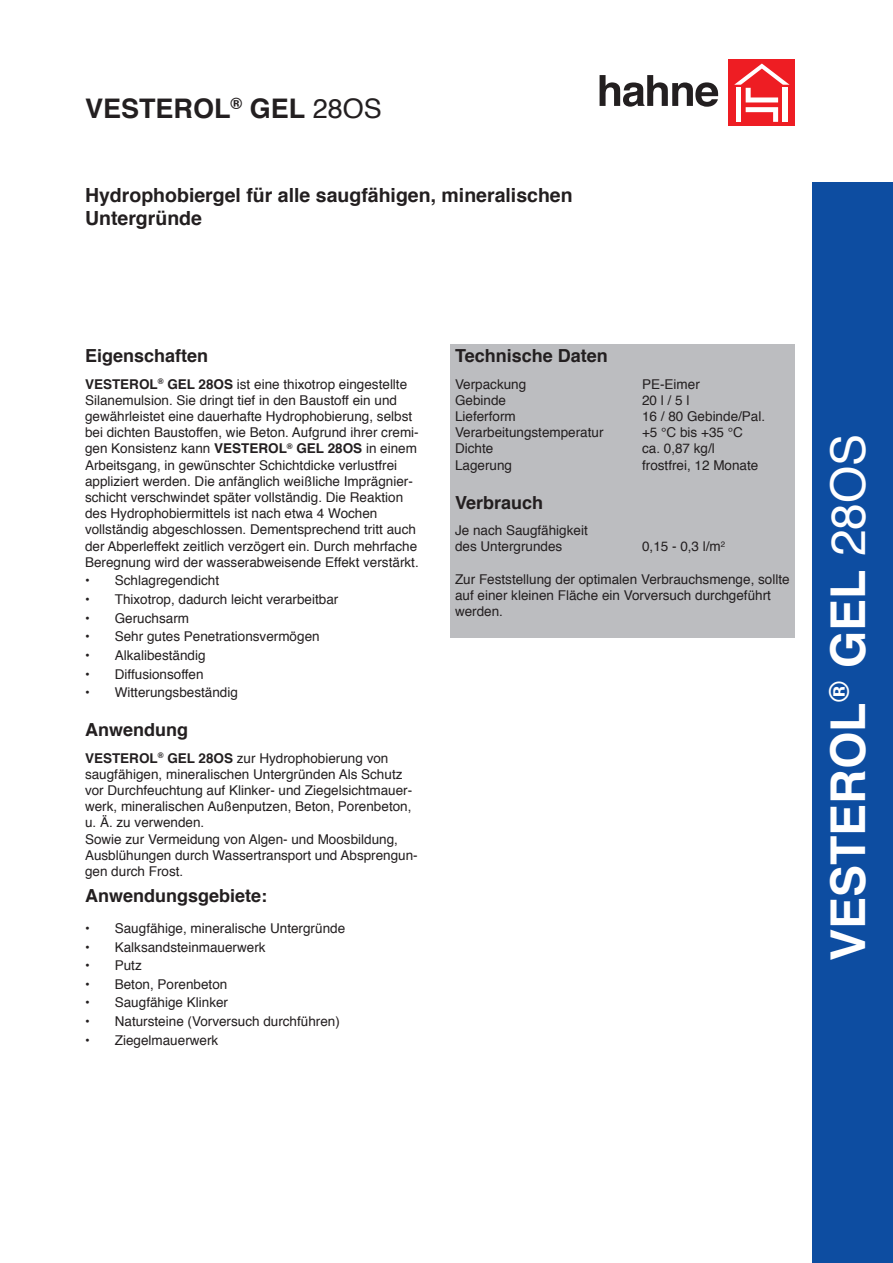
<style>
.page{position:relative;width:893px;height:1263px;background:#fff}
.page>*{position:absolute;margin:0;border:0;box-sizing:border-box;transform-origin:0 0}
.t1{font:700 48px "Helvetica";color:#fff}
.t2{font:700 27px "Helvetica";color:#231f20}
.t3{font:700 19.5px/23.4px "Helvetica";color:#231f20}
.t4{font:700 18px "Helvetica";color:#231f20}
.t5{font:13.5px/16.2px "Helvetica";color:#231f20}
.t6{font:700 13.5px "Helvetica";color:#231f20}
.s1{font-weight:400}
.s2{font-weight:700}
</style>
<div class="page">
<div style="left:729px;top:60px;width:66px;height:66px;background:#ee1d23"></div>
<svg style="left:734px;top:64px;width:56px;height:58px"></svg>
<div style="left:783px;top:88px;width:5px;height:34px;background:#fff"></div>
<svg style="left:600px;top:75px;width:118px;height:32px"></svg>
<div style="left:812px;top:183px;width:81px;height:1080px;background:#0d4da1"></div>
<div style="left:451px;top:344px;width:344px;height:30px;background:#bcbdc0"></div>
<div style="left:451px;top:374px;width:344px;height:100px;background:#bcbdc0"></div>
<div style="left:451px;top:474px;width:344px;height:17px;background:#bcbdc0"></div>
<div style="left:451px;top:491px;width:344px;height:30px;background:#bcbdc0"></div>
<div style="left:451px;top:521px;width:344px;height:100px;background:#bcbdc0"></div>
<div style="left:451px;top:620px;width:344px;height:17px;background:#bcbdc0"></div>
<p class="t2" style="left:85px;top:87px;width:298px">VESTEROL<sup>®</sup> GEL <span class="s1">28OS</span></p>
<p class="t3" style="left:85px;top:183px;width:489px">Hydrophobiergel für alle saugfähigen, mineralischen<br>Untergründe</p>
<p class="t4" style="left:85px;top:341px;width:125px">Eigenschaften</p>
<p class="t5" style="left:85px;top:376px;width:335px"><span class="s2">VESTEROL</span><sup>®</sup> <span class="s2">GEL 28OS</span> ist eine thixotrop eingestellte Silanemulsion. Sie dringt tief in den Baustoff ein und gewährleistet eine dauerhafte Hydrophobierung, selbst bei dichten Baustoffen, wie Beton. Aufgrund ihrer cremi&shy;gen Konsistenz kann <span class="s2">VESTEROL</span><sup>®</sup> <span class="s2">GEL 28OS</span> in einem Arbeitsgang, in gewünschter Schichtdicke verlustfrei appliziert werden. Die anfänglich weißliche Imprägnier&shy;schicht verschwindet später vollständig. Die Reaktion des Hydrophobiermittels ist nach etwa 4 Wochen vollständig abgeschlossen. Dementsprechend tritt auch der Abperleffekt zeitlich verzögert ein. Durch mehrfache Beregnung wird der wasserabweisende Effekt verstärkt.</p>
<p class="t6" style="left:85px;top:570px;width:6px">•</p>
<p class="t5" style="left:115px;top:573px;width:106px">Schlagregendicht</p>
<p class="t6" style="left:85px;top:588px;width:6px">•</p>
<p class="t5" style="left:115px;top:592px;width:225px">Thixotrop, dadurch leicht verarbeitbar</p>
<p class="t6" style="left:85px;top:607px;width:6px">•</p>
<p class="t5" style="left:115px;top:610px;width:76px">Geruchsarm</p>
<p class="t6" style="left:85px;top:626px;width:6px">•</p>
<p class="t5" style="left:115px;top:629px;width:206px">Sehr gutes Penetrationsvermögen</p>
<p class="t6" style="left:85px;top:644px;width:6px">•</p>
<p class="t5" style="left:115px;top:647px;width:92px">Alkalibeständig</p>
<p class="t6" style="left:85px;top:663px;width:6px">•</p>
<p class="t5" style="left:115px;top:666px;width:90px">Diffusionsoffen</p>
<p class="t6" style="left:85px;top:682px;width:6px">•</p>
<p class="t5" style="left:115px;top:685px;width:125px">Witterungsbeständig</p>
<p class="t4" style="left:85px;top:715px;width:104px">Anwendung</p>
<p class="t5" style="left:85px;top:750px;width:329px"><span class="s2">VESTEROL</span><sup>®</sup> <span class="s2">GEL 28OS</span> zur Hydrophobierung von saugfähigen, mineralischen Untergründen Als Schutz vor Durchfeuchtung auf Klinker- und Ziegelsichtmauer&shy;werk, mineralischen Außenputzen, Beton, Porenbeton, u. Ä. zu verwenden.</p>
<p class="t5" style="left:85px;top:831px;width:334px">Sowie zur Vermeidung von Algen- und Moosbildung,<br>Ausblühungen durch Wassertransport und Absprengun&shy;gen durch Frost.</p>
<p class="t4" style="left:85px;top:881px;width:184px">Anwendungsgebiete:</p>
<p class="t6" style="left:85px;top:917px;width:6px">•</p>
<p class="t5" style="left:115px;top:920px;width:232px">Saugfähige, mineralische Untergründe</p>
<p class="t6" style="left:85px;top:936px;width:6px">•</p>
<p class="t5" style="left:115px;top:939px;width:152px">Kalksandsteinmauerwerk</p>
<p class="t6" style="left:85px;top:954px;width:6px">•</p>
<p class="t5" style="left:115px;top:958px;width:29px">Putz</p>
<p class="t6" style="left:85px;top:973px;width:6px">•</p>
<p class="t5" style="left:115px;top:976px;width:114px">Beton, Porenbeton</p>
<p class="t6" style="left:85px;top:992px;width:6px">•</p>
<p class="t5" style="left:115px;top:995px;width:115px">Saugfähige Klinker</p>
<p class="t6" style="left:85px;top:1010px;width:6px">•</p>
<p class="t5" style="left:115px;top:1014px;width:227px">Natursteine (Vorversuch durchführen)</p>
<p class="t6" style="left:85px;top:1029px;width:6px">•</p>
<p class="t5" style="left:115px;top:1032px;width:105px">Ziegelmauerwerk</p>
<p class="t4" style="left:455px;top:341px;width:154px">Technische Daten</p>
<p class="t5" style="left:455px;top:376px;width:73px">Verpackung</p>
<p class="t5" style="left:455px;top:392px;width:53px">Gebinde</p>
<p class="t5" style="left:455px;top:409px;width:62px">Lieferform</p>
<p class="t5" style="left:455px;top:425px;width:150px">Verarbeitungstemperatur</p>
<p class="t5" style="left:455px;top:441px;width:40px">Dichte</p>
<p class="t5" style="left:455px;top:457px;width:59px">Lagerung</p>
<p class="t5" style="left:642px;top:376px;width:59px">PE-Eimer</p>
<p class="t5" style="left:642px;top:392px;width:49px">20 l / 5 l</p>
<p class="t5" style="left:642px;top:409px;width:125px">16 / 80 Gebinde/Pal.</p>
<p class="t5" style="left:642px;top:425px;width:102px">+5 °C bis +35 °C</p>
<p class="t5" style="left:642px;top:441px;width:74px">ca. 0,87 kg/l</p>
<p class="t5" style="left:642px;top:457px;width:118px">frostfrei, 12 Monate</p>
<p class="t4" style="left:455px;top:488px;width:90px">Verbrauch</p>
<p class="t5" style="left:455px;top:523px;width:134px">Je nach Saugfähigkeit</p>
<p class="t5" style="left:455px;top:539px;width:109px">des Untergrundes</p>
<p class="t5" style="left:455px;top:571px;width:336px">Zur Feststellung der optimalen Verbrauchsmenge, sollte auf einer kleinen Fläche ein Vorversuch durchgeführt werden.</p>
<p class="t5" style="left:642px;top:539px;width:85px">0,15 - 0,3 l/m<sup>2</sup></p>
<p class="t1" style="left:810px;top:961px;width:529px;rotate:-90deg">VESTEROL<sup>®</sup> GEL <span class="s1">28OS</span></p>
</div>
